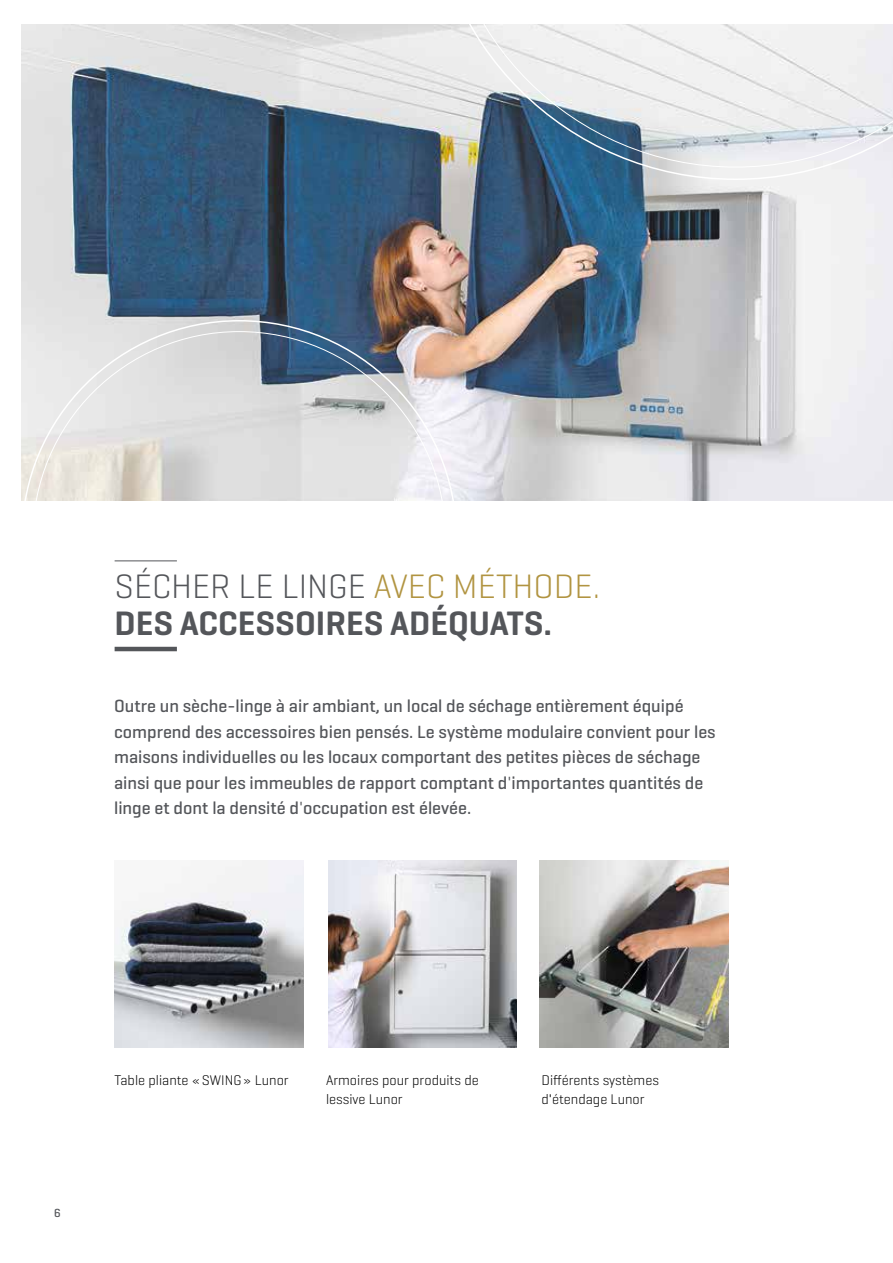
<style>
.page{position:relative;width:893px;height:1263px;background:#fff}
.page>*{position:absolute;margin:0;border:0;box-sizing:border-box;transform-origin:0 0}
.t1{font:600 34.5px/37.5px "Geogrotesque";color:#54565a}
.t2{font:500 18px/25.5px "Geogrotesque";color:#54565a}
.t3{font:300 14.25px/18.8px "Geogrotesque";color:#000}
.t4{font:500 12px "Geogrotesque";color:#54565a}
.s1{font-weight:300}
.s2{font-weight:300;color:#b19441}
.s3{font-weight:400}
</style>
<div class="page">
<img style="left:21px;top:24px;width:872px;height:477px">
<svg style="left:430px;top:24px;width:463px;height:156px"></svg>
<svg style="left:442px;top:24px;width:451px;height:143px"></svg>
<hr style="left:115px;top:560px;width:62px;height:1px;background:#54565a">
<hr style="left:115px;top:647px;width:62px;height:4px;background:#54565a">
<img style="left:115px;top:860px;width:188px;height:188px">
<img style="left:328px;top:860px;width:188px;height:188px">
<img style="left:540px;top:860px;width:188px;height:188px">
<h1 class="t1" style="left:115px;top:567px;width:487px"><span class="s1">SÉCHER LE LINGE</span> <span class="s2">AVEC MÉTHO DE.<br></span>DES ACCESSOIRES ADÉQUATS.</h1>
<p class="t2" style="left:114px;top:693px;width:603px">Outre un sèche-linge à air ambiant, un local de séchage entièrement équipé comprend des accessoires bien pensés. Le système modulaire convient pour les maisons individuelles ou les locaux comportant des petites pièces de séchage ainsi que pour les immeubles de rapport comptant d<span class="s3">'</span>importantes quantités de linge et dont la densité d<span class="s3">'</span>occupation est élevée.</p>
<p class="t4" style="left:54px;top:1205px;width:8px">6</p>
<p class="t3" style="left:115px;top:1071px;width:176px">Table pliante «SWING» Lunor</p>
<p class="t3" style="left:326px;top:1071px;width:154px">Armoires pour produits de lessive Lunor</p>
<p class="t3" style="left:541px;top:1071px;width:119px">Différents systèmes d<span class="s3">'</span>étendage Lunor</p>
</div>
